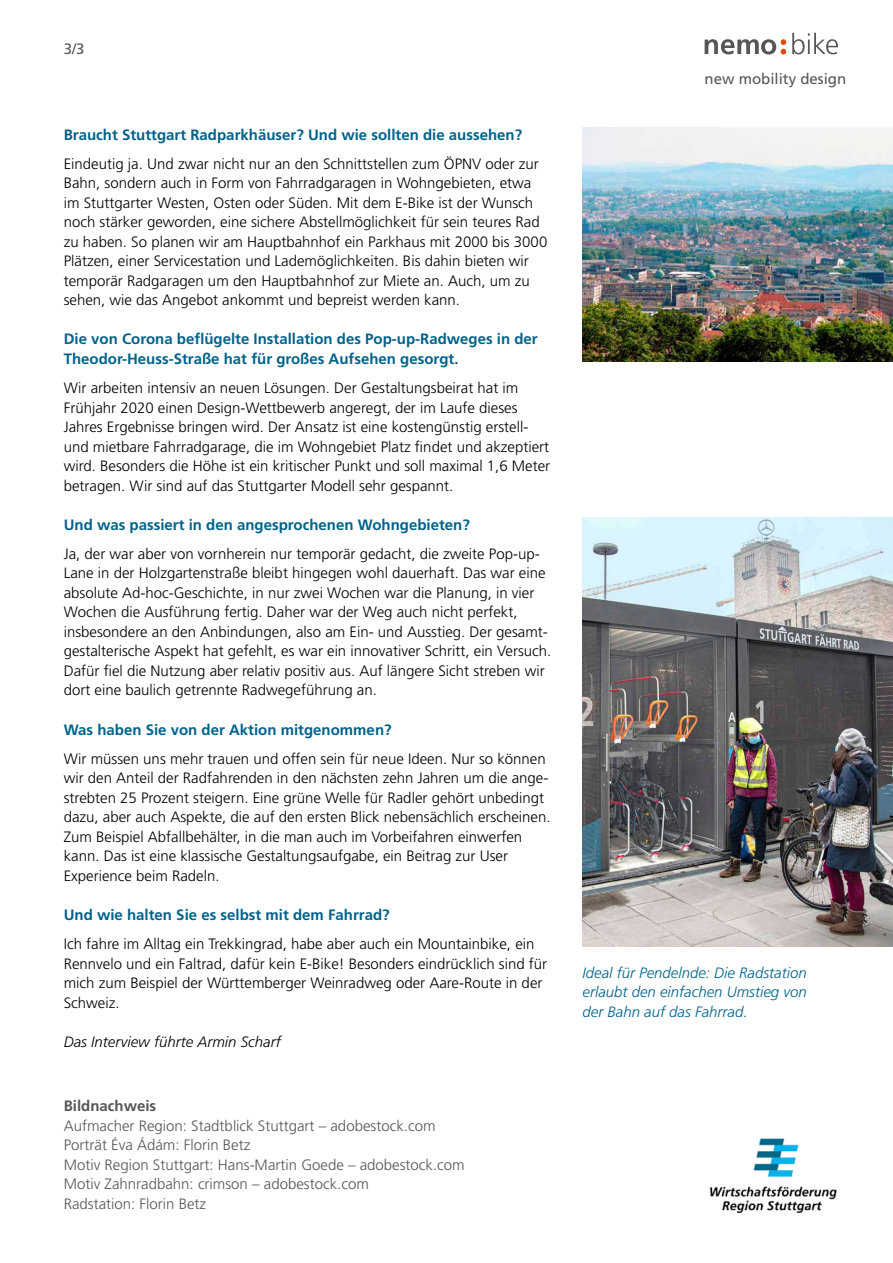
<style>
.page{position:relative;width:893px;height:1263px;background:#fff}
.page>*{position:absolute;margin:0;border:0;box-sizing:border-box;transform-origin:0 0}
.t1{font:300 15px/19.5px "Frutiger";color:#000}
.t2{font:700 15px/19.5px "Frutiger";color:#00628b}
.t3{font:300 15px/19.5px "Frutiger";color:#565656}
.t4{font:italic 300 15px/19.5px "Frutiger";color:#00628b;text-align:justify}
.t5{font:italic 300 15px "Frutiger";color:#000}
.t6{font:15px "Frutiger";color:#565656}
.t7{font:700 15px "Frutiger";color:#565656}
</style>
<div class="page">
<img style="left:583px;top:518px;width:310px;height:429px">
<img style="left:583px;top:128px;width:310px;height:234px">
<svg style="left:792px;top:33px;width:46px;height:21px"></svg>
<svg style="left:705px;top:39px;width:81px;height:16px"></svg>
<img style="left:709px;top:1138px;width:128px;height:74px">
<p class="t6" style="left:64px;top:40px;width:22px">3/3</p>
<p class="t2" style="left:64px;top:125px;width:460px">Braucht Stuttgart Radparkhäuser? Und wie sollten die aussehen?</p>
<p class="t1" style="left:64px;top:154px;width:485px">Eindeutig ja. Und zwar nicht nur an den Schnittstellen zum ÖPNV oder zur Bahn, sondern auch in Form von Fahrradgaragen in Wohngebieten, etwa im Stuttgarter Westen, Osten oder Süden. Mit dem E-Bike ist der Wunsch noch stärker geworden, eine sichere Abstellmöglichkeit für sein teures Rad zu haben. So planen wir am Hauptbahnhof ein Parkhaus mit 2000 bis 3000<br>Plätzen, einer Servicestation und Lademöglichkeiten. Bis dahin bieten wir temporär Radgaragen um den Hauptbahnhof zur Miete an. Auch, um zu sehen, wie das Angebot ankommt und bepreist werden kann.</p>
<p class="t2" style="left:64px;top:329px;width:475px">Die von Corona beflügelte Installation des Pop-up-Radweges in der<br>Theodor-Heuss-Straße hat für großes Aufsehen gesorgt.</p>
<p class="t1" style="left:64px;top:378px;width:488px">Wir arbeiten intensiv an neuen Lösungen. Der Gestaltungsbeirat hat im Frühjahr 2020 einen Design-Wettbewerb angeregt, der im Laufe dieses Jahres Ergebnisse bringen wird. Der Ansatz ist eine kostengünstig erstell&shy;und mietbare Fahrradgarage, die im Wohngebiet Platz findet und akzeptiert wird. Besonders die Höhe ist ein kritischer Punkt und soll maximal 1,6 Meter betragen. Wir sind auf das Stuttgarter Modell sehr gespannt.</p>
<p class="t2" style="left:64px;top:515px;width:408px">Und was passiert in den angesprochenen Wohngebieten?</p>
<p class="t1" style="left:64px;top:544px;width:489px">Ja, der war aber von vornherein nur temporär gedacht, die zweite Pop-up-Lane in der Holzgartenstraße bleibt hingegen wohl dauerhaft. Das war eine absolute Ad-hoc-Geschichte, in nur zwei Wochen war die Planung, in vier Wochen die Ausführung fertig. Daher war der Weg auch nicht perfekt, insbesondere an den Anbindungen, also am Ein- und Ausstieg. Der gesamt&shy;gestalterische Aspekt hat gefehlt, es war ein innovativer Schritt, ein Versuch.<br>Dafür fiel die Nutzung aber relativ positiv aus. Auf längere Sicht streben wir dort eine baulich getrennte Radwegeführung an.</p>
<p class="t2" style="left:64px;top:719px;width:329px">Was haben Sie von der Aktion mitgenommen?</p>
<p class="t1" style="left:64px;top:749px;width:488px">Wir müssen uns mehr trauen und offen sein für neue Ideen. Nur so können wir den Anteil der Radfahrenden in den nächsten zehn Jahren um die ange&shy;strebten 25 Prozent steigern. Eine grüne Welle für Radler gehört unbedingt dazu, aber auch Aspekte, die auf den ersten Blick nebensächlich erscheinen.<br>Zum Beispiel Abfallbehälter, in die man auch im Vorbeifahren einwerfen kann. Das ist eine klassische Gestaltungsaufgabe, ein Beitrag zur User Experience beim Radeln.</p>
<p class="t2" style="left:64px;top:905px;width:327px">Und wie halten Sie es selbst mit dem Fahrrad?</p>
<p class="t1" style="left:64px;top:934px;width:485px">Ich fahre im Alltag ein Trekkingrad, habe aber auch ein Mountainbike, ein Rennvelo und ein Faltrad, dafür kein E-Bike! Besonders eindrücklich sind für mich zum Beispiel der Württemberger Weinradweg oder Aare-Route in der Schweiz.</p>
<p class="t5" style="left:64px;top:1033px;width:218px">Das Interview führte Armin Scharf</p>
<p class="t7" style="left:64px;top:1097px;width:94px">Bildnachweis</p>
<p class="t3" style="left:64px;top:1116px;width:402px">Aufmacher Region: Stadtblick Stuttgart – adobestock.com Porträt Éva Ádám: Florin Betz<br>Motiv Region Stuttgart: Hans-Martin Goede – adobestock.com Motiv Zahnradbahn: crimson – adobestock.com<br>Radstation: Florin Betz</p>
<p class="t6" style="left:705px;top:70px;width:143px">new mobility design</p>
<p class="t4" style="left:583px;top:963px;width:226px">Ideal für Pendelnde: Die Radstation erlaubt den einfachen Umstieg von der Bahn auf das Fahrrad.</p>
</div>
